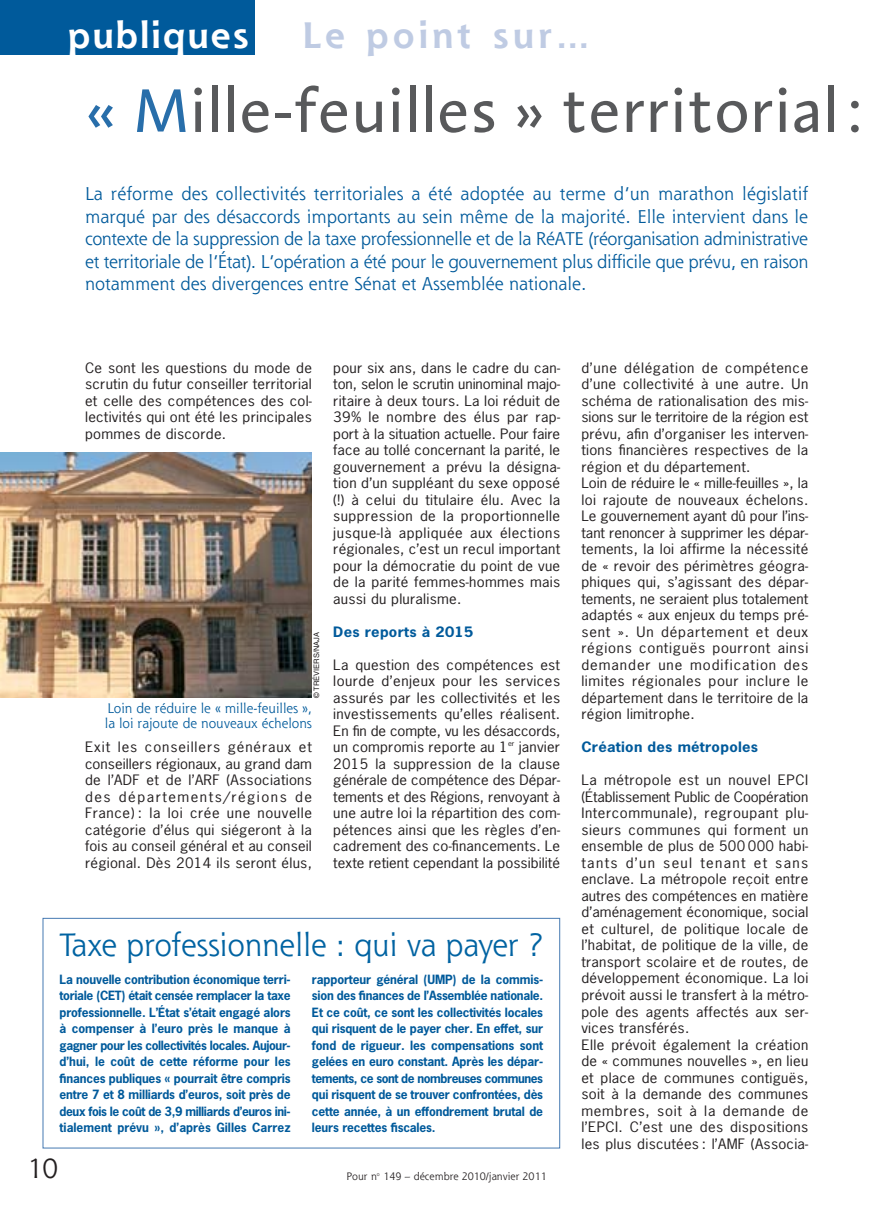
<style>
.page{position:relative;width:872px;height:1211px;background:#fff}
.page>*{position:absolute;margin:0;border:0;box-sizing:border-box;transform-origin:0 0}
.t1{font:63px "Aroma LT";color:#58595b}
.t2{font:700 36px "Shannon";letter-spacing:.12em;color:#bfcbe3}
.t3{font:700 36px "Shannon";letter-spacing:.06em;color:#fff}
.t4{font:31.5px "Shannon";letter-spacing:-.005em;color:#0063a2}
.t5{font:27px "Shannon";color:#231f20}
.t6{font:18px/22.5px "Shannon";color:#005a9b;text-align:justify}
.t7{font:13.5px/16.5px "News Gothic";letter-spacing:.015em;color:#231f20;text-align:justify;scale:1.1 1}
.t8{font:13.5px/15px "Shannon";color:#005a9b}
.t9{font:700 13.5px "News Gothic";letter-spacing:.02em;color:#005a9b;scale:1.1 1}
.t10{font:700 12px/16.5px "News Gothic";letter-spacing:-.015em;color:#005a9b;text-align:justify}
.t11{font:10.5px "Shannon";color:#231f20}
.t12{font:7.5px "Helvetica";color:#231f20}
.t13{font:6.75px "News Gothic";color:#231f20;scale:1.1 1}
.s1{color:#286eaa}
</style>
<div class="page">
<div style="left:1px;top:0;width:254px;height:55px;background:#005a9b"></div>
<div style="left:43px;top:918px;width:517px;height:230px;border:1px solid #467ab2"></div>
<img style="left:1px;top:452px;width:311px;height:245px">
<h2 class="t3" style="left:68px;top:20px;width:182px">publiques</h2>
<h2 class="t2" style="left:302px;top:20px;width:289px">Le point sur…</h2>
<h1 class="t1" style="left:85px;top:86px;width:779px"><span class="s1">« M</span>ille-feuilles » territorial :</h1>
<p class="t6" style="left:85px;top:184px;width:724px">La réforme des collectivités territoriales a été adoptée au terme d’un marathon législatif marqué par des désaccords importants au sein même de la majorité. Elle intervient dans le contexte de la suppression de la taxe professionnelle et de la RéATE (réorganisation administrative et territoriale de l’État). L’opération a été pour le gouvernement plus difficile que prévu, en raison notamment des divergences entre Sénat et Assemblée nationale.</p>
<p class="t7" style="left:85px;top:360px;width:208px">Ce sont les questions du mode de scrutin du futur conseiller territorial et celle des compétences des col&shy;lectivités qui ont été les principales pommes de discorde.</p>
<p class="t12" style="left:314px;top:698px;width:68px;rotate:-90deg">© TRÉVIERS/NAJA</p>
<p class="t8" style="left:105px;top:702px;width:208px">Loin de réduire le « mille-feuilles », la loi rajoute de nouveaux échelons</p>
<p class="t7" style="left:85px;top:740px;width:208px">Exit les conseillers généraux et conseillers régionaux, au grand dam de l’ADF et de l’ARF (Associations des départements/régions de France) : la loi crée une nouvelle catégorie d’élus qui siégeront à la fois au conseil général et au conseil régional. Dès 2014 ils seront élus,</p>
<p class="t7" style="left:333px;top:360px;width:208px">pour six ans, dans le cadre du can&shy;ton, selon le scrutin uninominal majo&shy;ritaire à deux tours. La loi réduit de 39% le nombre des élus par rap&shy;port à la situation actuelle. Pour faire face au tollé concernant la parité, le gouvernement a prévu la désigna&shy;tion d’un suppléant du sexe opposé (!) à celui du titulaire élu. Avec la suppression de la proportionnelle jusque-là appliquée aux élections régionales, c’est un recul important pour la démocratie du point de vue de la parité femmes-hommes mais aussi du pluralisme.</p>
<p class="t9" style="left:333px;top:626px;width:129px">Des reports à 2015</p>
<p class="t7" style="left:333px;top:657px;width:208px">La question des compétences est lourde d’enjeux pour les services assurés par les collectivités et les investissements qu’elles réalisent.<br>En fin de compte, vu les désaccords, un compromis reporte au 1</p>
<p class="t13" style="left:508px;top:740px;width:7px">er</p>
<p class="t7" style="left:333px;top:740px;width:208px;text-indent:185px">janvier 2015 la suppression de la clause générale de compétence des Dépar&shy;tements et des Régions, renvoyant à une autre loi la répartition des com&shy;pétences ainsi que les règles d’en&shy;cadrement des co-financements. Le texte retient cependant la possibilité</p>
<h3 class="t4" style="left:60px;top:931px;width:484px">Taxe professionnelle : qui va payer ?</h3>
<p class="t10" style="left:60px;top:971px;width:233px">La nouvelle contribution économique terri&shy;toriale (CET) était censée remplacer la taxe professionnelle. L’État s’était engagé alors à compenser à l’euro près le manque à gagner pour les collectivités locales. Aujour&shy;d’hui, le coût de cette réforme pour les finances publiques « pourrait être compris entre 7 et 8 milliards d’euros, soit près de deux fois le coût de 3,9 milliards d’euros ini&shy;tialement prévu », d’après Gilles Carrez</p>
<p class="t10" style="left:312px;top:971px;width:233px">rapporteur général (UMP) de la commis&shy;sion des finances de l’Assemblée nationale.<br>Et ce coût, ce sont les collectivités locales qui risquent de le payer cher. En effet, sur fond de rigueur. les compensations sont gelées en euro constant. Après les dépar&shy;tements, ce sont de nombreuses communes qui risquent de se trouver confrontées, dès cette année, à un effondrement brutal de leurs recettes fiscales.</p>
<h3 class="t5" style="left:27px;top:1157px;width:32px">10</h3>
<p class="t11" style="left:346px;top:1172px;width:201px">Pour n<sup>o</sup> 149 – décembre 2010/janvier 2011</p>
<p class="t7" style="left:581px;top:360px;width:208px;text-align:left">d’une délégation de compétence d’une collectivité à une autre. Un schéma de rationalisation des mis&shy;sions sur le territoire de la région est prévu, afin d’organiser les interven&shy;tions financières respectives de la région et du département.<br>Loin de réduire le « mille-feuilles », la loi rajoute de nouveaux échelons.<br>Le gouvernement ayant dû pour l’ins&shy;tant renoncer à supprimer les dépar&shy;tements, la loi affirme la nécessité de « revoir des périmètres géogra&shy;phiques qui, s’agissant des dépar&shy;tements, ne seraient plus totalement adaptés « aux enjeux du temps pré&shy;sent ». Un département et deux régions contiguës pourront ainsi demander une modification des limites régionales pour inclure le département dans le territoire de la région limitrophe.</p>
<p class="t9" style="left:581px;top:742px;width:162px">Création des métropoles</p>
<p class="t7" style="left:581px;top:773px;width:208px;text-align:left">La métropole est un nouvel EPCI (Établissement Public de Coopération Intercommunale), regroupant plu&shy;sieurs communes qui forment un ensemble de plus de 500 000 habi&shy;tants d’un seul tenant et sans enclave. La métropole reçoit entre autres des compétences en matière d’aménagement économique, social et culturel, de politique locale de l’habitat, de politique de la ville, de transport scolaire et de routes, de développement économique. La loi prévoit aussi le transfert à la métro&shy;pole des agents affectés aux ser&shy;vices transférés.<br>Elle prévoit également la création de « communes nouvelles », en lieu et place de communes contiguës, soit à la demande des communes membres, soit à la demande de l’EPCI. C’est une des dispositions les plus discutées : l’AMF (Associa-</p>
</div>
